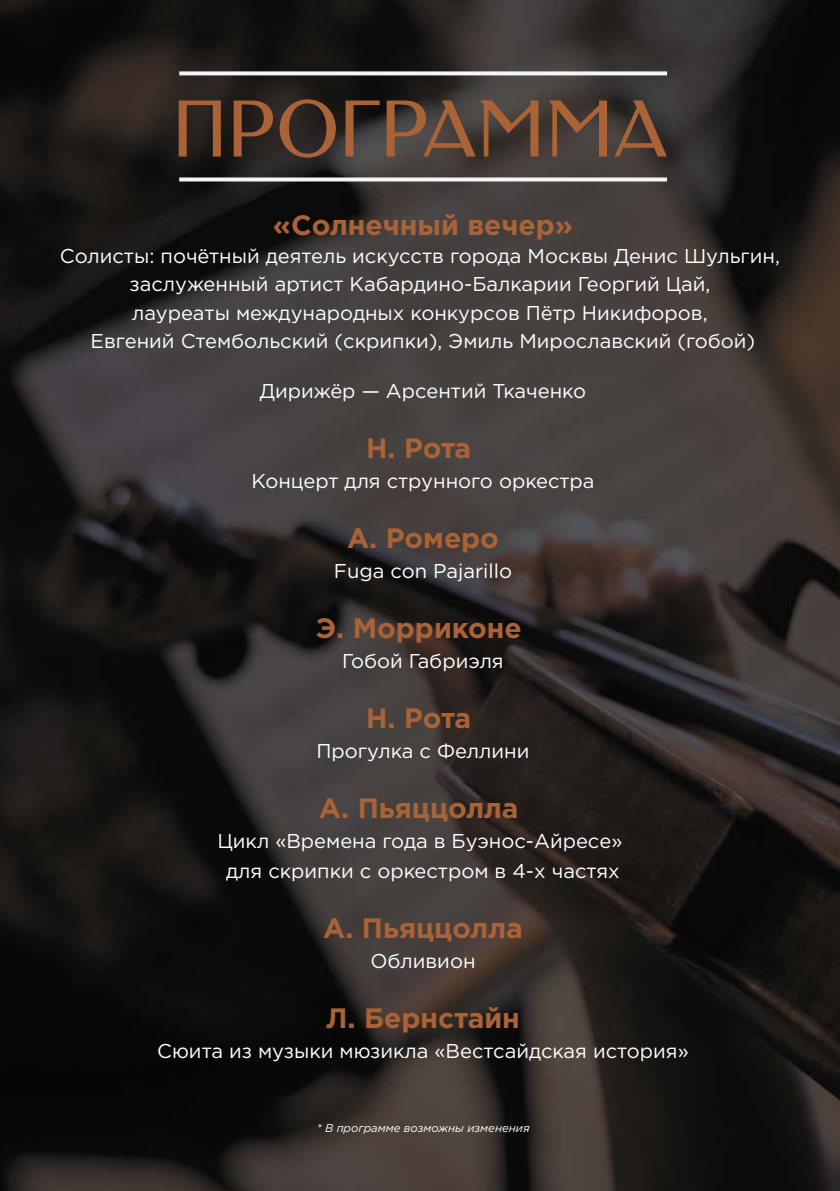
<style>
.page{position:relative;width:840px;height:1191px;background:#fff}
.page>*{position:absolute;margin:0;border:0;box-sizing:border-box;transform-origin:0 0}
.t1{font:80px "Romanovsky";letter-spacing:-.015em;color:#aa6336}
.t2{font:700 28px "Gotham Pro";color:#aa6336}
.t3{font:20px/28px "Gotham Pro";color:#fff;text-align:center}
.t4{font:italic 11.4px "Gotham Pro";color:#fff}
</style>
<div class="page">
<img style="left:0;top:0;width:839px;height:1191px">
<svg style="left:179px;top:177px;width:487px;height:4px;fill:#f6f6f6"></svg>
<svg style="left:179px;top:71px;width:487px;height:4px;fill:#f6f6f6"></svg>
<h1 class="t1" style="left:171px;top:83px;width:497px">ПРОГРАММА</h1>
<h2 class="t2" style="left:273px;top:209px;width:301px">«Солнечный вечер»</h2>
<p class="t3" style="left:60px;top:242px;width:721px">Солисты: почётный деятель искусств города Москвы Денис Шульгин, заслуженный артист Кабардино-Балкарии Георгий Цай,<br>лауреаты международных конкурсов Пётр Никифоров,<br>Евгений Стембольский (скрипки), Эмиль Мирославский (гобой)</p>
<p class="t3" style="left:260px;top:376px;width:327px">Дирижёр — Арсентий Ткаченко</p>
<h2 class="t2" style="left:366px;top:431px;width:107px">Н. Рота</h2>
<p class="t3" style="left:251px;top:466px;width:344px">Концерт для струнного оркестра</p>
<h2 class="t2" style="left:347px;top:521px;width:153px">А. Ромеро</h2>
<p class="t3" style="left:334px;top:556px;width:179px">Fuga con Pajarillo</p>
<h2 class="t2" style="left:315px;top:611px;width:207px">Э. Морриконе</h2>
<p class="t3" style="left:342px;top:646px;width:163px">Гобой Габриэля</p>
<h2 class="t2" style="left:366px;top:701px;width:107px">Н. Рота</h2>
<p class="t3" style="left:316px;top:736px;width:214px">Прогулка с Феллини</p>
<h2 class="t2" style="left:319px;top:791px;width:201px">А. Пьяццолла</h2>
<p class="t3" style="left:217px;top:825px;width:406px;line-height:30px">Цикл «Времена года в Буэнос-Айресе» для скрипки с оркестром в 4-х частях</p>
<h2 class="t2" style="left:323px;top:911px;width:201px">А. Пьяццолла</h2>
<p class="t3" style="left:370px;top:946px;width:107px">Обливион</p>
<h2 class="t2" style="left:326px;top:1001px;width:195px">Л. Бернстайн</h2>
<p class="t3" style="left:157px;top:1036px;width:532px">Сюита из музыки мюзикла «Вестсайдская история»</p>
<p class="t4" style="left:316px;top:1121px;width:214px">* В программе возможны изменения</p>
</div>
